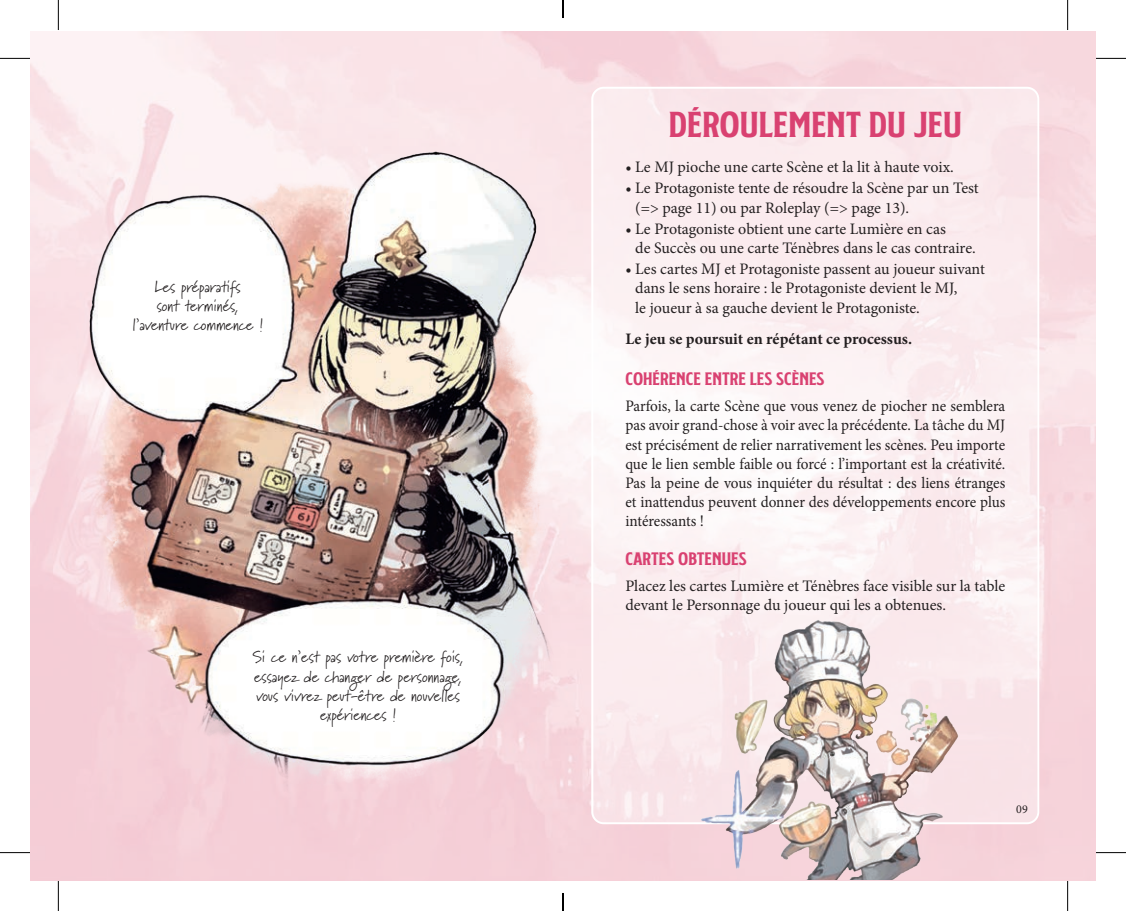
<style>
.page{position:relative;width:1126px;height:911px;background:#fff}
.page>*{position:absolute;margin:0;border:0;box-sizing:border-box;transform-origin:0 0}
.t1{font:36px "Rodfat One";color:#d94171;scale:1.15 1}
.t2{font:18px "Rodfat One";color:#d94171;scale:1.15 1}
.t3{font:16px/19.2px "Minion Pro";color:#231f20}
.t4{font:16px/19.2px "Minion Pro";color:#231f20;text-align:justify;scale:.95 1}
.t5{font:16px/19.2px "Marydale";color:#231f20;text-align:center;scale:.95 1}
.t6{font:700 16px "Minion Pro";color:#231f20}
.t7{font:12px "Minion Pro";color:#231f20}
</style>
<div class="page">
<img style="left:30px;top:31px;width:1066px;height:849px">
<div style="left:591px;top:88px;width:446px;height:735px;background:linear-gradient(to right,#fcf2f3,#faebee);border-radius:11px"></div>
<img style="left:37px;top:55px;width:547px;height:825px">
<img style="left:699px;top:607px;width:278px;height:272px">
<hr style="left:0;top:58px;width:30px;height:1px;background:#000">
<hr style="left:1096px;top:58px;width:30px;height:1px;background:#000">
<hr style="left:0;top:852px;width:30px;height:1px;background:#000">
<hr style="left:1096px;top:852px;width:30px;height:1px;background:#000">
<hr style="left:58px;top:0;width:1px;height:30px;background:#000">
<hr style="left:58px;top:880px;width:1px;height:30px;background:#000">
<hr style="left:1067px;top:0;width:1px;height:30px;background:#000">
<hr style="left:1067px;top:880px;width:1px;height:30px;background:#000">
<svg style="left:562px;top:0;width:2px;height:18px"></svg>
<svg style="left:562px;top:893px;width:2px;height:17px"></svg>
<p class="t5" style="left:132px;top:277px;width:139px">Les préparatifs<br>sont terminés, l’aventure commence !</p>
<p class="t5" style="left:253px;top:647px;width:224px">Si ce n’est pas votre première fois, essayez de changer de personnage, vous vivrez peut-être de nouvelles expériences !</p>
<p class="t1" style="left:669px;top:105px;width:256px">DÉROULEMENT DU JEU</p>
<p class="t3" style="left:625px;top:157px;width:330px">• Le MJ pioche une carte Scène et la lit à haute voix.</p>
<p class="t3" style="left:635px;top:179px;width:345px;text-indent:-10px">• Le Protagoniste tente de résoudre la Scène par un Test (=&gt; page 11) ou par Roleplay (=&gt; page 13).</p>
<p class="t3" style="left:635px;top:219px;width:342px;text-indent:-10px">• Le Protagoniste obtient une carte Lumière en cas<br>de Succès ou une carte Ténèbres dans le cas contraire.</p>
<p class="t3" style="left:635px;top:259px;width:351px;text-indent:-10px">• Les cartes MJ et Protagoniste passent au joueur suivant dans le sens horaire : le Protagoniste devient le MJ,<br>le joueur à sa gauche devient le Protagoniste.</p>
<p class="t6" style="left:625px;top:327px;width:288px">Le jeu se poursuit en répétant ce processus.</p>
<p class="t2" style="left:625px;top:368px;width:175px">COHÉRENCE ENTRE LES SCÈNES</p>
<p class="t4" style="left:625px;top:396px;width:401px">Parfois, la carte Scène que vous venez de piocher ne semblera pas avoir grand-chose à voir avec la précédente. La tâche du MJ est précisément de relier narrativement les scènes. Peu importe que le lien semble faible ou forcé : l’important est la créativité.<br>Pas la peine de vous inquiéter du résultat : des liens étranges et inattendus peuvent donner des développements encore plus intéressants !</p>
<p class="t2" style="left:625px;top:548px;width:107px">CARTES OBTENUES</p>
<p class="t3" style="left:625px;top:576px;width:381px">Placez les cartes Lumière et Ténèbres face visible sur la table devant le Personnage du joueur qui les a obtenues.</p>
<p class="t7" style="left:1016px;top:801px;width:13px">09</p>
</div>
